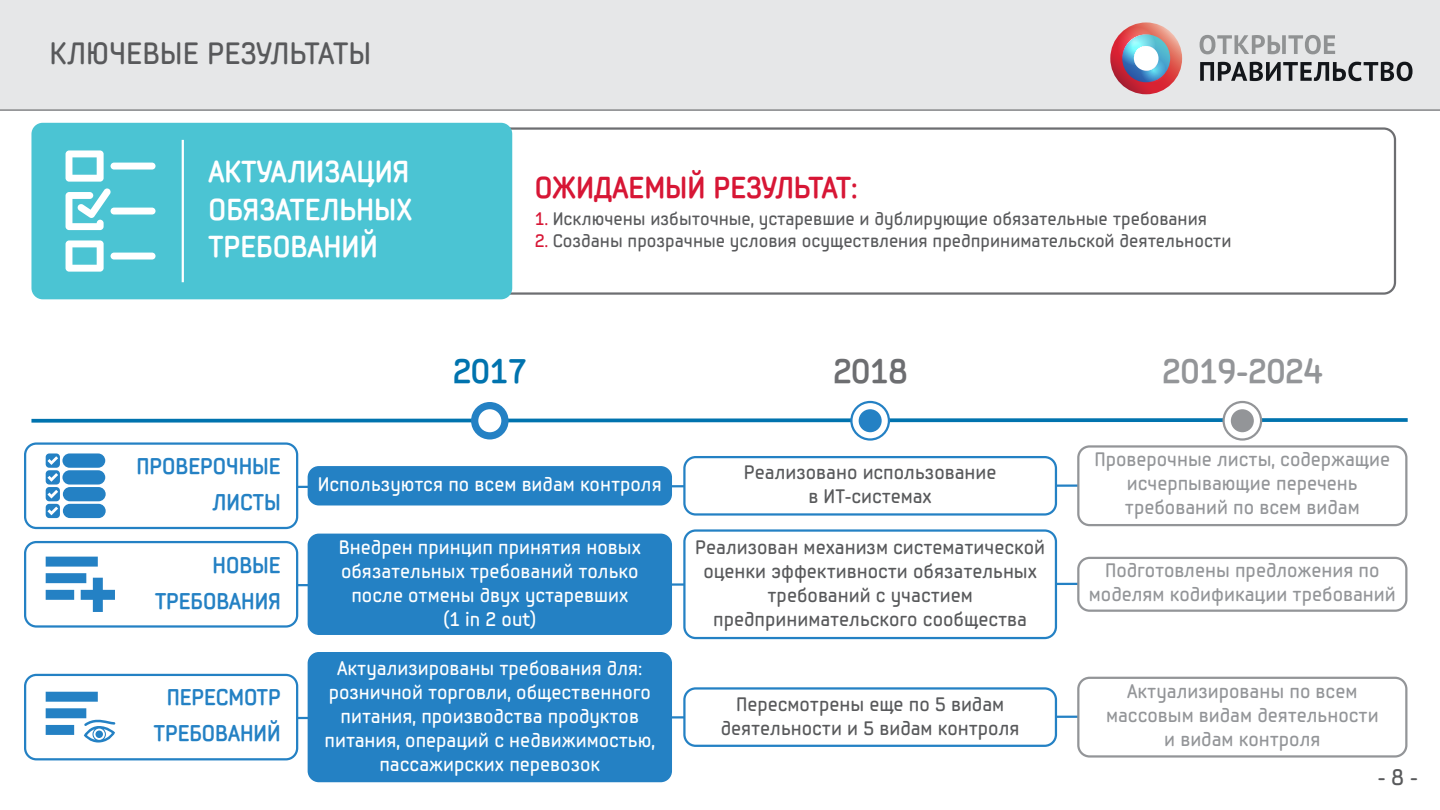
<style>
.page{position:relative;width:1440px;height:810px;background:#fff}
.page>*{position:absolute;margin:0;border:0;box-sizing:border-box;transform-origin:0 0}
.t1{font:700 33.75px "Samsung Imagination Cyr";color:#939598}
.t2{font:700 33.75px "Samsung Imagination Cyr";color:#0073ae}
.t3{font:700 33.75px "Samsung Imagination Cyr";color:#6d6e71}
.t4{font:30.75px "Samsung Imagination Cyr";color:#58595b}
.t5{font:700 30px/37.5px "Samsung Imagination Cyr";color:#fff;text-align:justify}
.t6{font:700 30px "Samsung Imagination Cyr";color:#d71635}
.t7{font:700 22.5px/36px "Samsung Imagination Cyr";color:#2481c4;text-align:right}
.t8{font:22.5px "Samsung Imagination Cyr";color:#58595b}
.t9{font:19.5px/24px "Samsung Imagination Cyr";color:#fff;text-align:center}
.t10{font:19.5px/24px "Samsung Imagination Cyr";color:#58595b;text-align:center}
.t11{font:19.5px/24px "Samsung Imagination Cyr";color:#939598;text-align:center}
.t12{font:18px "Samsung Imagination Cyr";color:#58595b}
.s1{color:#d71635}
</style>
<div class="page">
<svg style="left:31px;top:416px;width:1377px;height:7px"></svg>
<svg style="left:298px;top:581px;width:779px;height:6px"></svg>
<svg style="left:298px;top:714px;width:779px;height:6px"></svg>
<div style="left:24px;top:541px;width:274px;height:87px;border:2px solid #2481c4;border-radius:11px"></div>
<div style="left:24px;top:674px;width:274px;height:86px;border:2px solid #2481c4;border-radius:11px"></div>
<svg style="left:298px;top:483px;width:779px;height:6px"></svg>
<div style="left:24px;top:442px;width:274px;height:87px;border:2px solid #2481c4;border-radius:11px"></div>
<div style="left:0;top:0;width:1440px;height:110px;background:#e6e7e8"></div>
<hr style="left:0;top:110px;width:1440px;height:1px;background:#58595b">
<svg style="left:1110px;top:22px;width:72px;height:72px;background:#d54f51"></svg>
<svg style="left:1122px;top:34px;width:48px;height:48px"></svg>
<svg style="left:1134px;top:46px;width:25px;height:25px"></svg>
<svg style="left:1200px;top:35px;width:135px;height:19px"></svg>
<svg style="left:1200px;top:62px;width:213px;height:19px"></svg>
<svg style="left:1117px;top:27px;width:39px;height:39px"></svg>
<svg style="left:1127px;top:35px;width:12px;height:12px"></svg>
<svg style="left:1140px;top:57px;width:26px;height:26px"></svg>
<div style="left:44px;top:127px;width:1352px;height:168px;border:2px solid #6d6e71;border-radius:11px"></div>
<div style="left:31px;top:123px;width:481px;height:176px;background:#4bc4d3;border-radius:11px"></div>
<svg style="left:66px;top:150px;width:90px;height:122px"></svg>
<hr style="left:182px;top:140px;width:2px;height:142px;background:#fff">
<div style="left:471px;top:402px;width:38px;height:38px;background:#2481c4;border-radius:50%"></div>
<svg style="left:1224px;top:402px;width:37px;height:38px"></svg>
<div style="left:1222px;top:401px;width:40px;height:40px;border:2px solid #939598;border-radius:50%"></div>
<div style="left:684px;top:457px;width:372px;height:57px;background:#fff;border-radius:11px"></div>
<div style="left:683px;top:456px;width:374px;height:60px;border:2px solid #2481c4;border-radius:11px"></div>
<div style="left:1231px;top:409px;width:23px;height:23px;background:#939598;border-radius:50%"></div>
<div style="left:308px;top:534px;width:364px;height:101px;background:#2481c4;border-radius:11px"></div>
<svg style="left:851px;top:402px;width:38px;height:38px"></svg>
<div style="left:850px;top:401px;width:40px;height:40px;border:2px solid #2481c4;border-radius:50%"></div>
<div style="left:859px;top:409px;width:23px;height:23px;background:#2481c4;border-radius:50%"></div>
<div style="left:478px;top:409px;width:23px;height:23px;background:#fff;border-radius:50%"></div>
<div style="left:1077px;top:445px;width:330px;height:81px;border:2px solid #939598;border-radius:11px"></div>
<div style="left:684px;top:688px;width:372px;height:58px;background:#fff;border-radius:11px"></div>
<div style="left:683px;top:687px;width:374px;height:60px;border:2px solid #2481c4;border-radius:11px"></div>
<div style="left:684px;top:531px;width:372px;height:107px;background:#fff;border-radius:11px"></div>
<div style="left:683px;top:529px;width:374px;height:110px;border:2px solid #2481c4;border-radius:11px"></div>
<div style="left:308px;top:652px;width:364px;height:130px;background:#2481c4;border-radius:11px"></div>
<div style="left:308px;top:466px;width:364px;height:39px;background:#2481c4;border-radius:11px"></div>
<div style="left:1077px;top:677px;width:330px;height:81px;border:2px solid #939598;border-radius:11px"></div>
<div style="left:1077px;top:557px;width:330px;height:55px;border:2px solid #939598;border-radius:11px"></div>
<div style="left:62px;top:453px;width:43px;height:15px;background:#2481c4;border-radius:7px"></div>
<div style="left:62px;top:470px;width:43px;height:15px;background:#2481c4;border-radius:7px"></div>
<div style="left:63px;top:487px;width:43px;height:14px;background:#2481c4;border-radius:7px"></div>
<svg style="left:46px;top:453px;width:14px;height:65px"></svg>
<div style="left:63px;top:504px;width:43px;height:14px;background:#2481c4;border-radius:7px"></div>
<svg style="left:46px;top:557px;width:69px;height:55px"></svg>
<svg style="left:46px;top:692px;width:69px;height:51px"></svg>
<h2 class="t4" style="left:50px;top:33px;width:323px">КЛЮЧЕВЫЕ РЕЗУЛЬТАТЫ</h2>
<h3 class="t5" style="left:209px;top:153px;width:205px">АКТУАЛИЗАЦИЯ ОБЯЗАТЕЛЬНЫХ ТРЕБОВАНИЙ</h3>
<h3 class="t6" style="left:535px;top:168px;width:324px">ОЖИДАЕМЫЙ РЕЗУЛЬТАТ:</h3>
<p class="t12" style="left:535px;top:207px;width:674px"><span class="s1">1.</span> Исключены избыточные, устаревшие и дублирующие обязательные требования</p>
<p class="t12" style="left:535px;top:229px;width:698px"><span class="s1">2.</span> Созданы прозрачные условия осуществления предпринимательской деятельности</p>
<p class="t7" style="left:136px;top:448px;width:146px">ПРОВЕРОЧНЫЕ<br>ЛИСТЫ</p>
<p class="t7" style="left:155px;top:547px;width:127px">НОВЫЕ<br>ТРЕБОВАНИЯ</p>
<p class="t7" style="left:154px;top:680px;width:128px;text-align:center">ПЕРЕСМОТР<br>ТРЕБОВАНИЙ</p>
<h1 class="t2" style="left:453px;top:349px;width:76px">2017</h1>
<h1 class="t3" style="left:833px;top:349px;width:76px">2018</h1>
<h1 class="t1" style="left:1162px;top:349px;width:162px">2019-2024</h1>
<p class="t9" style="left:318px;top:472px;width:345px">Используются по всем видам контроля</p>
<p class="t9" style="left:339px;top:535px;width:304px">Внедрен принцип принятия новых обязательных требований только после отмены двух устаревших<br>(1 in 2 out)</p>
<p class="t9" style="left:325px;top:656px;width:332px">Актуализированы требования для: розничной торговли, общественного питания, производства продуктов питания, операций с недвижимостью, пассажирских перевозок</p>
<p class="t10" style="left:744px;top:460px;width:254px">Реализовано использование в ИТ-системах</p>
<p class="t10" style="left:695px;top:535px;width:351px">Реализован механизм систематической оценки эффективности обязательных требований с участием предпринимательского сообщества</p>
<p class="t10" style="left:721px;top:692px;width:300px">Пересмотрены еще по 5 видам деятельности и 5 видам контроля</p>
<p class="t11" style="left:1094px;top:447px;width:297px">Проверочные листы, содержащие исчерпывающие перечень требований по всем видам</p>
<p class="t11" style="left:1089px;top:558px;width:308px">Подготовлены предложения по моделям кодификации требований</p>
<p class="t11" style="left:1106px;top:679px;width:274px">Актуализированы по всем массовым видам деятельности и видам контроля</p>
<p class="t8" style="left:1378px;top:763px;width:42px">-8-</p>
</div>
